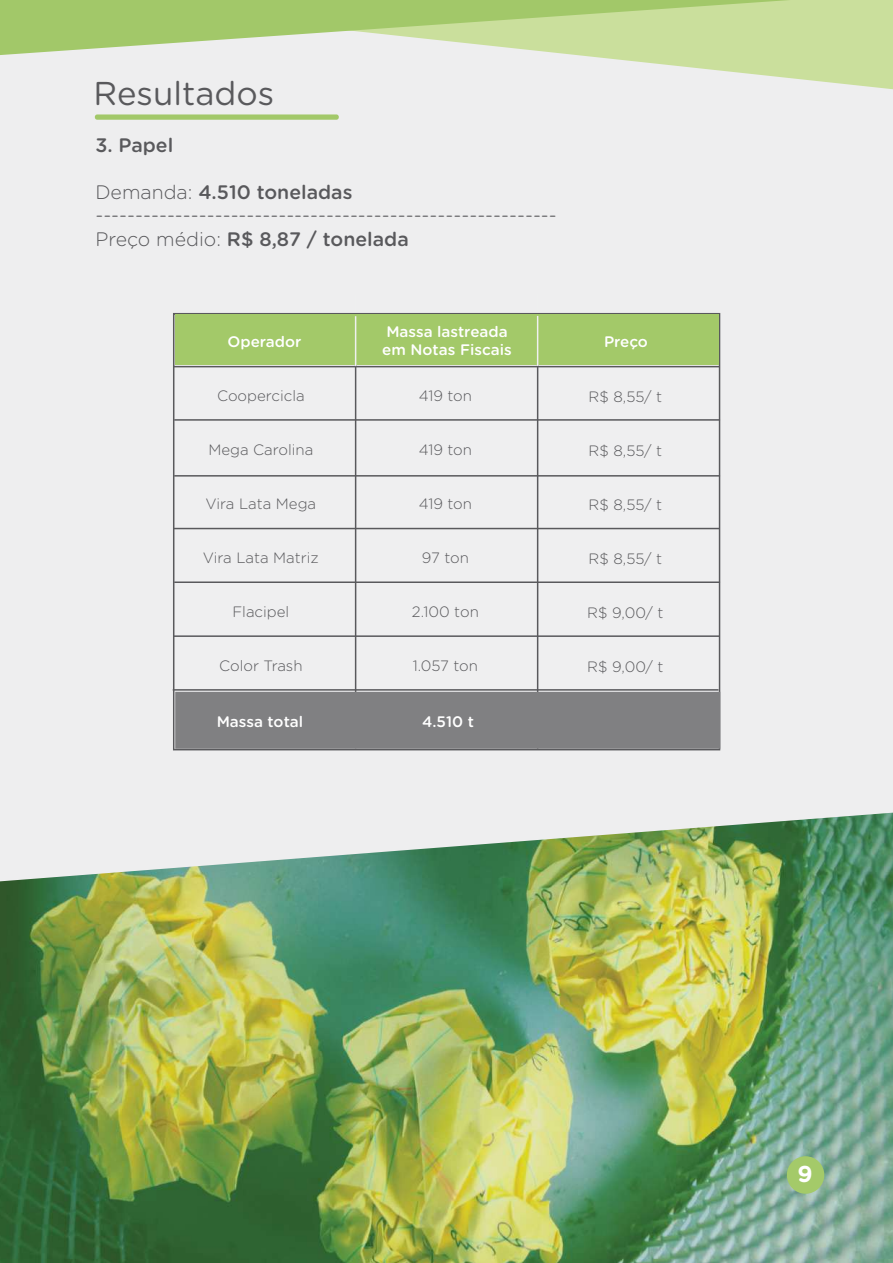
<style>
.page{position:relative;width:893px;height:1263px;background:#fff}
.page>*{position:absolute;margin:0;border:0;box-sizing:border-box;transform-origin:0 0}
.t1{font:33px "Gotham Rounded";color:#59595c}
.t2{font:700 22.95px "Gotham Rounded";color:#fff}
.t3{font:300 19.5px/23.4px "Gotham Rounded";color:#59595c}
.t4{font:500 19.5px "Gotham Rounded";color:#59595c}
.t5{font:500 15.3px/18.3px "Gotham Rounded";color:#fff}
.t6{font:300 15px "Gotham Rounded";color:#59595c}
.s1{font-weight:500}
</style>
<div class="page">
<img style="left:0;top:881px;width:893px;height:382px">
<div style="left:0;top:90px;width:893px;height:791px;background:#eeeeef"></div>
<svg style="left:94px;top:114px;width:246px;height:6px"></svg>
<svg style="left:0;top:56px;width:893px;height:34px;background:#e7ebe1"></svg>
<svg style="left:0;top:0;width:893px;height:56px;background:#bed792"></svg>
<div style="left:787px;top:1156px;width:37px;height:38px;background:#a4ca69;border-radius:50%"></div>
<hr style="left:355px;top:294px;width:1px;height:50px;background:#eeefef">
<hr style="left:537px;top:294px;width:1px;height:50px;background:#eeefef">
<div style="left:173px;top:313px;width:547px;height:437px;background:#efeff0;border:2px solid #59595c"></div>
<hr style="left:173px;top:689px;width:545px;height:2px;background:#59595c">
<hr style="left:173px;top:635px;width:546px;height:2px;background:#59595c">
<hr style="left:174px;top:581px;width:546px;height:2px;background:#59595c">
<hr style="left:174px;top:528px;width:545px;height:1px;background:#59595c">
<hr style="left:174px;top:475px;width:546px;height:2px;background:#59595c">
<hr style="left:174px;top:419px;width:546px;height:2px;background:#59595c">
<hr style="left:173px;top:366px;width:546px;height:1px;background:#59595c">
<hr style="left:537px;top:315px;width:1px;height:434px;background:#59595c">
<hr style="left:355px;top:315px;width:1px;height:433px;background:#59595c">
<div style="left:175px;top:692px;width:545px;height:57px;background:#808082"></div>
<div style="left:175px;top:315px;width:543px;height:50px;background:#a3c969"></div>
<hr style="left:355px;top:316px;width:1px;height:50px;background:#eff0f0">
<hr style="left:537px;top:316px;width:1px;height:50px;background:#eff0f0">
<h1 class="t1" style="left:94px;top:70px;width:182px">Resultados</h1>
<h3 class="t4" style="left:95px;top:131px;width:79px">3. Papel</h3>
<h3 class="t3" style="left:95px;top:179px;width:463px">Demanda: <span class="s1">4.510 toneladas </span>----------------------------------------------------------<br>Preço médio: <span class="s1">R$ 8,87 / tonelada</span></h3>
<p class="t5" style="left:228px;top:332px;width:75px">Operador</p>
<p class="t5" style="left:382px;top:322px;width:131px">Massa lastreada em Notas Fiscais</p>
<p class="t5" style="left:604px;top:332px;width:45px">Preço</p>
<p class="t6" style="left:217px;top:385px;width:89px">Coopercicla</p>
<p class="t6" style="left:419px;top:385px;width:55px">419 ton</p>
<p class="t6" style="left:589px;top:387px;width:75px">R$ 8,55/ t</p>
<p class="t6" style="left:208px;top:439px;width:106px">Mega Carolina</p>
<p class="t6" style="left:419px;top:439px;width:55px">419 ton</p>
<p class="t6" style="left:589px;top:441px;width:75px">R$ 8,55/ t</p>
<p class="t6" style="left:206px;top:493px;width:112px">Vira Lata Mega</p>
<p class="t6" style="left:419px;top:493px;width:55px">419 ton</p>
<p class="t6" style="left:589px;top:495px;width:75px">R$ 8,55/ t</p>
<p class="t6" style="left:203px;top:547px;width:117px">Vira Lata Matriz</p>
<p class="t6" style="left:422px;top:547px;width:49px">97 ton</p>
<p class="t6" style="left:589px;top:549px;width:75px">R$ 8,55/ t</p>
<p class="t6" style="left:232px;top:601px;width:58px">Flacipel</p>
<p class="t6" style="left:412px;top:601px;width:68px">2.100 ton</p>
<p class="t6" style="left:587px;top:603px;width:78px">R$ 9,00/ t</p>
<p class="t6" style="left:219px;top:655px;width:85px">Color Trash</p>
<p class="t6" style="left:413px;top:655px;width:67px">1.057 ton</p>
<p class="t6" style="left:587px;top:657px;width:78px">R$ 9,00/ t</p>
<p class="t5" style="left:217px;top:712px;width:88px">Massa total</p>
<p class="t5" style="left:422px;top:712px;width:53px">4.510 t</p>
<h2 class="t2" style="left:797px;top:1157px;width:17px">9</h2>
</div>
